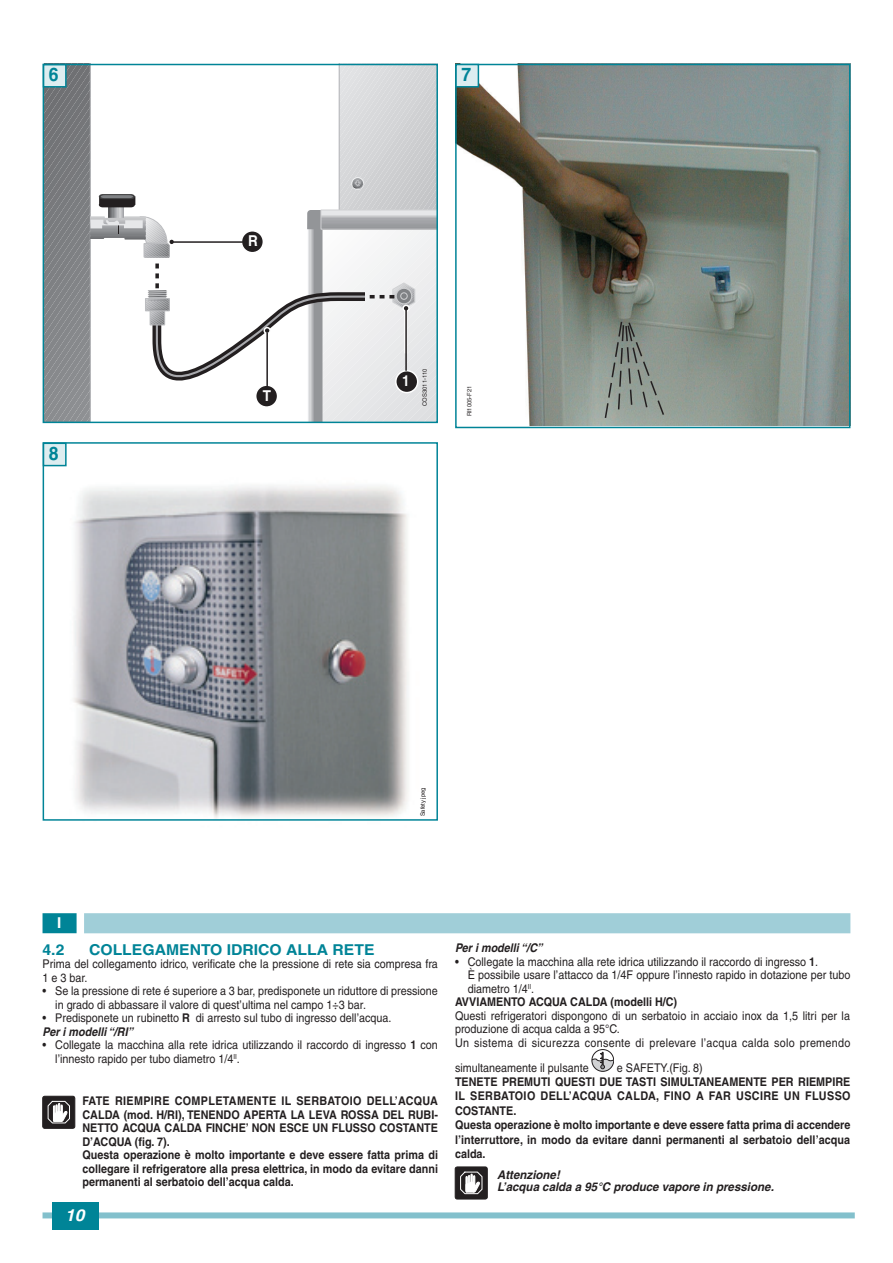
<style>
.page{position:relative;width:893px;height:1263px;background:#fff}
.page>*{position:absolute;margin:0;border:0;box-sizing:border-box;transform-origin:0 0}
.t1{font:700 18.75px "Helvetica";color:#008497;scale:.94 1}
.t2{font:italic 700 16.5px "Helvetica";color:#fff;scale:1.05 1}
.t3{font:700 15px "Helvetica";color:#008497;scale:1.05 1}
.t4{font:700 15px "Helvetica";color:#fff;scale:.9 1}
.t5{font:700 15px "Helvetica";color:#fff}
.t6{font:12px/13.5px "Helvetica";color:#231f20;scale:.9 1}
.t7{font:700 12px/13.5px "Helvetica";color:#231f20;scale:.9 1}
.t8{font:italic 700 12px/12px "Helvetica";color:#231f20;scale:.96 1}
.t9{font:italic 700 12px "Helvetica";color:#231f20;scale:.9 1}
.t10{font:6px "Helvetica";color:#231f20}
.s1{font-weight:700}
.s2{font-weight:700;font-style:italic}
</style>
<div class="page">
<div style="left:43px;top:1212px;width:812px;height:6px;background:#83c0cc"></div>
<div style="left:52px;top:1202px;width:47px;height:27px;background:#008497"></div>
<img style="left:458px;top:67px;width:389px;height:358px">
<div style="left:455px;top:64px;width:395px;height:364px;border:2px solid #008497"></div>
<img style="left:57px;top:466px;width:351px;height:352px">
<div style="left:43px;top:442px;width:395px;height:379px;border:2px solid #008497"></div>
<div style="left:592px;top:1049px;width:22px;height:22px;border:1px solid #231f20;border-radius:50%"></div>
<svg style="left:592px;top:1052px;width:22px;height:19px"></svg>
<div style="left:456px;top:64px;width:22px;height:23px;background:#ddedf0"></div>
<div style="left:455px;top:64px;width:24px;height:24px;border:2px solid #008497"></div>
<div style="left:44px;top:443px;width:22px;height:23px;background:#ddedf0"></div>
<div style="left:43px;top:442px;width:24px;height:24px;border:2px solid #008497"></div>
<svg style="left:604px;top:320px;width:61px;height:100px;background:#868f88"></svg>
<svg style="left:45px;top:64px;width:393px;height:358px"></svg>
<div style="left:402px;top:305px;width:8px;height:7px;border:2px solid #fff;border-radius:50%"></div>
<hr style="left:405px;top:309px;width:2px;height:62px;background:#231f20">
<svg style="left:455px;top:1166px;width:33px;height:34px"></svg>
<svg style="left:42px;top:1096px;width:33px;height:33px"></svg>
<div style="left:84px;top:913px;width:766px;height:20px;background:#a0ced8"></div>
<div style="left:43px;top:913px;width:34px;height:20px;background:#008497"></div>
<h1 class="t1" style="left:49px;top:63px;width:12px">6</h1>
<h1 class="t1" style="left:49px;top:442px;width:12px">8</h1>
<p class="t4" style="left:248px;top:232px;width:12px">R</p>
<p class="t4" style="left:263px;top:387px;width:11px">T</p>
<h1 class="t1" style="left:461px;top:63px;width:12px">7</h1>
<p class="t4" style="left:402px;top:371px;width:10px">1</p>
<p class="t10" style="left:421px;top:406px;width:39px;rotate:-90deg">COS3011-110</p>
<p class="t10" style="left:466px;top:416px;width:32px;rotate:-90deg">RI1005-F21</p>
<p class="t10" style="left:419px;top:816px;width:30px;rotate:-90deg">Safety jpeg</p>
<p class="t5" style="left:57px;top:914px;width:6px">I</p>
<p class="t3" style="left:43px;top:940px;width:22px">4.2</p>
<p class="t3" style="left:89px;top:940px;width:273px">COLLEGAMENTO IDRICO ALLA RETE</p>
<p class="t6" style="left:43px;top:957px;width:441px">Prima del collegamento idrico, verificate che la pressione di rete sia compresa fra<br>1 e 3 bar.</p>
<p class="t6" style="left:55px;top:984px;width:427px;text-indent:-13px">• Se la pressione di rete é superiore a 3 bar, predisponete un riduttore di pressione in grado di abbassare il valore di quest’ultima nel campo 1÷3 bar.</p>
<p class="t6" style="left:43px;top:1011px;width:389px">• Predisponete un rubinetto <span class="s1">R</span> di arresto sul tubo di ingresso dell’acqua.<br><span class="s2">Per i modelli “/RI”</span></p>
<p class="t6" style="left:55px;top:1038px;width:427px;text-indent:-13px">• Collegate la macchina alla rete idrica utilizzando il raccordo di ingresso <span class="s1">1</span> con l’innesto rapido per tubo diametro 1/4<sup>II</sup>.</p>
<p class="t7" style="left:82px;top:1094px;width:396px">FATE RIEMPIRE COMPLETAMENTE IL SERBATOIO DELL’ACQUA CALDA (mod. H/RI), TENENDO APERTA LA LEVA ROSSA DEL RUBI-NETTO ACQUA CALDA FINCHE’ NON ESCE UN FLUSSO COSTANTE D’ACQUA (fig. 7).<br>Questa operazione è molto importante e deve essere fatta prima di collegare il refrigeratore alla presa elettrica, in modo da evitare danni permanenti al serbatoio dell’acqua calda.</p>
<h2 class="t2" style="left:65px;top:1205px;width:20px">10</h2>
<p class="t9" style="left:455px;top:941px;width:99px">Per i modelli “/C”</p>
<p class="t6" style="left:455px;top:955px;width:405px">• Collegate la macchina alla rete idrica utilizzando il raccordo di ingresso <span class="s1">1</span>.</p>
<p class="t6" style="left:468px;top:968px;width:427px">È possibile usare l’attacco da 1/4F oppure l’innesto rapido in dotazione per tubo</p>
<p class="t6" style="left:468px;top:982px;width:75px">diametro 1/4<sup>II</sup>.</p>
<p class="t7" style="left:455px;top:995px;width:248px">AVVIAMENTO ACQUA CALDA (modelli H/C)</p>
<p class="t6" style="left:455px;top:1009px;width:441px">Questi refrigeratori dispongono di un serbatoio in acciaio inox da 1,5 litri per la produzione di acqua calda a 95°C.<br>Un sistema di sicurezza consente di prelevare l’acqua calda solo premendo</p>
<p class="t6" style="left:455px;top:1060px;width:150px">simultaneamente il pulsante</p>
<p class="t6" style="left:617px;top:1060px;width:97px">e SAFETY.(Fig. 8)</p>
<p class="t7" style="left:455px;top:1074px;width:441px;line-height:14.4px">TENETE PREMUTI QUESTI DUE TASTI SIMULTANEAMENTE PER RIEMPIRE IL SERBATOIO DELL’ACQUA CALDA, FINO A FAR USCIRE UN FLUSSO COSTANTE.<br>Questa operazione è molto importante e deve essere fatta prima di accendere l’interruttore, in modo da evitare danni permanenti al serbatoio dell’acqua calda.</p>
<p class="t8" style="left:497px;top:1168px;width:290px">Attenzione!<br>L’acqua calda a 95°C produce vapore in pressione.</p>
</div>
